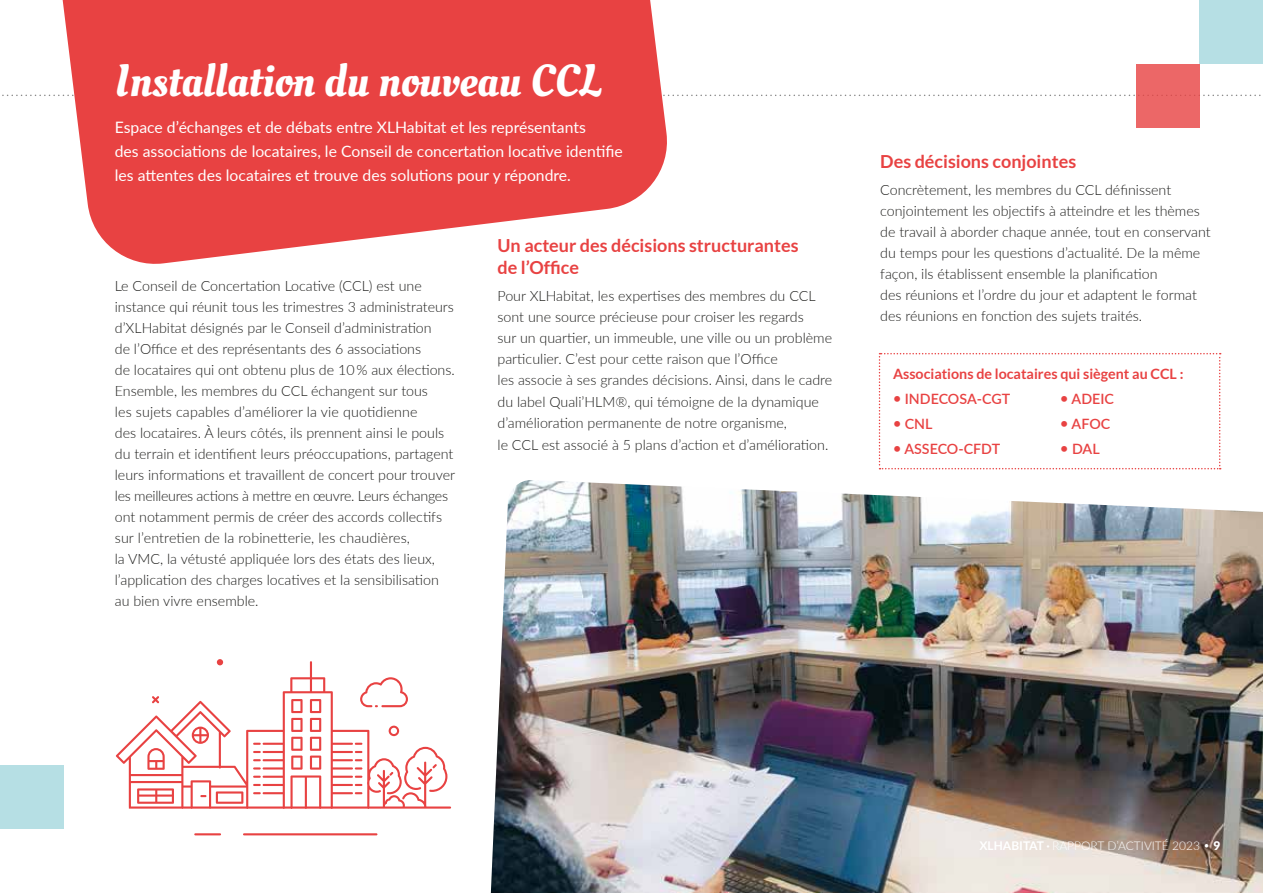
<style>
.page{position:relative;width:1263px;height:893px;background:#fff}
.page>*{position:absolute;margin:0;border:0;box-sizing:border-box;transform-origin:0 0}
.t1{font:45px "Oleo Script";color:#fff}
.t2{font:700 18px/22.5px "Lato";color:#e84242}
.t3{font:15.75px/24px "Lato";color:#fff}
.t4{font:300 14.25px/21px "Lato";color:#1d1d1b}
.t5{font:700 14.25px "Lato";color:#e84242}
.t6{font:600 14.25px/25.2px "Lato";color:#e84242}
.t7{font:300 12px "Lato";color:#fff}
.s1{font-weight:700}
.s2{font-weight:900}
</style>
<div class="page">
<svg style="left:2px;top:95px;width:1259px;height:1px"></svg>
<svg style="left:58px;top:0;width:613px;height:264px;fill:#e84242"></svg>
<img style="left:491px;top:480px;width:772px;height:413px">
<div style="left:1136px;top:64px;width:64px;height:64px;background:#ec6767"></div>
<div style="left:1199px;top:0;width:64px;height:64px;background:#b6dfe4"></div>
<div style="left:0;top:765px;width:64px;height:64px;background:#b6dfe4"></div>
<svg style="left:116px;top:661px;width:335px;height:148px"></svg>
<hr style="left:194px;top:833px;width:27px;height:2px;background:#e84242">
<hr style="left:243px;top:833px;width:134px;height:2px;background:#e84242">
<svg style="left:879px;top:353px;width:342px;height:116px"></svg>
<svg style="left:1205px;top:844px;width:3px;height:4px"></svg>
<h1 class="t1" style="left:115px;top:54px;width:488px">Installation du nouveau CCL</h1>
<p class="t3" style="left:115px;top:115px;width:509px">Espace d’échanges et de débats entre XLHabitat et les représentants<br>des associations de locataires, le Conseil de concertation locative identifie les attentes des locataires et trouve des solutions pour y répondre.</p>
<p class="t4" style="left:115px;top:275px;width:342px">Le Conseil de Concertation Locative (CCL) est une instance qui réunit tous les trimestres 3 administrateurs d’XLHabitat désignés par le Conseil d’administration<br>de l’Office et des représentants des 6 associations<br>de locataires qui ont obtenu plus de 10 % aux élections.<br>Ensemble, les membres du CCL échangent sur tous<br>les sujets capables d’améliorer la vie quotidienne<br>des locataires. À leurs côtés, ils prennent ainsi le pouls du terrain et identifient leurs préoccupations, partagent leurs informations et travaillent de concert pour trouver les meilleures actions à mettre en œuvre. Leurs échanges ont notamment permis de créer des accords collectifs sur l’entretien de la robinetterie, les chaudières,<br>la VMC, la vétusté appliquée lors des états des lieux, l’application des charges locatives et la sensibilisation au bien vivre ensemble.</p>
<p class="t2" style="left:497px;top:233px;width:302px">Un acteur des décisions structurantes de l’Office</p>
<p class="t4" style="left:497px;top:285px;width:336px">Pour XLHabitat, les expertises des membres du CCL sont une source précieuse pour croiser les regards<br>sur un quartier, un immeuble, une ville ou un problème particulier. C’est pour cette raison que l’Office<br>les associe à ses grandes décisions. Ainsi, dans le cadre du label Quali’HLM®, qui témoigne de la dynamique d’amélioration permanente de notre organisme,</p>
<p class="t4" style="left:497px;top:434px;width:332px">le CCL est associé à 5 plans d’action et d’amélioration.</p>
<p class="t2" style="left:880px;top:149px;width:197px">Des décisions conjointes</p>
<p class="t4" style="left:880px;top:179px;width:332px">Concrètement, les membres du CCL définissent conjointement les objectifs à atteindre et les thèmes de travail à aborder chaque année, tout en conservant du temps pour les questions d’actualité. De la même façon, ils établissent ensemble la planification<br>des réunions et l’ordre du jour et adaptent le format des réunions en fonction des sujets traités.</p>
<p class="t5" style="left:893px;top:365px;width:292px">Associations de locataires qui siègent au CCL :</p>
<p class="t6" style="left:904px;top:385px;width:107px">INDECOSA-CGT<br>CNL<br>ASSECO-CFDT</p>
<p class="t6" style="left:1071px;top:385px;width:44px">ADEIC<br>AFOC<br>DAL</p>
<p class="t7" style="left:979px;top:838px;width:242px"><span class="s1">XLHABITAT ·</span> RAPPORT D’ACTIVITÉ 2023 <span class="s2">9</span></p>
</div>
